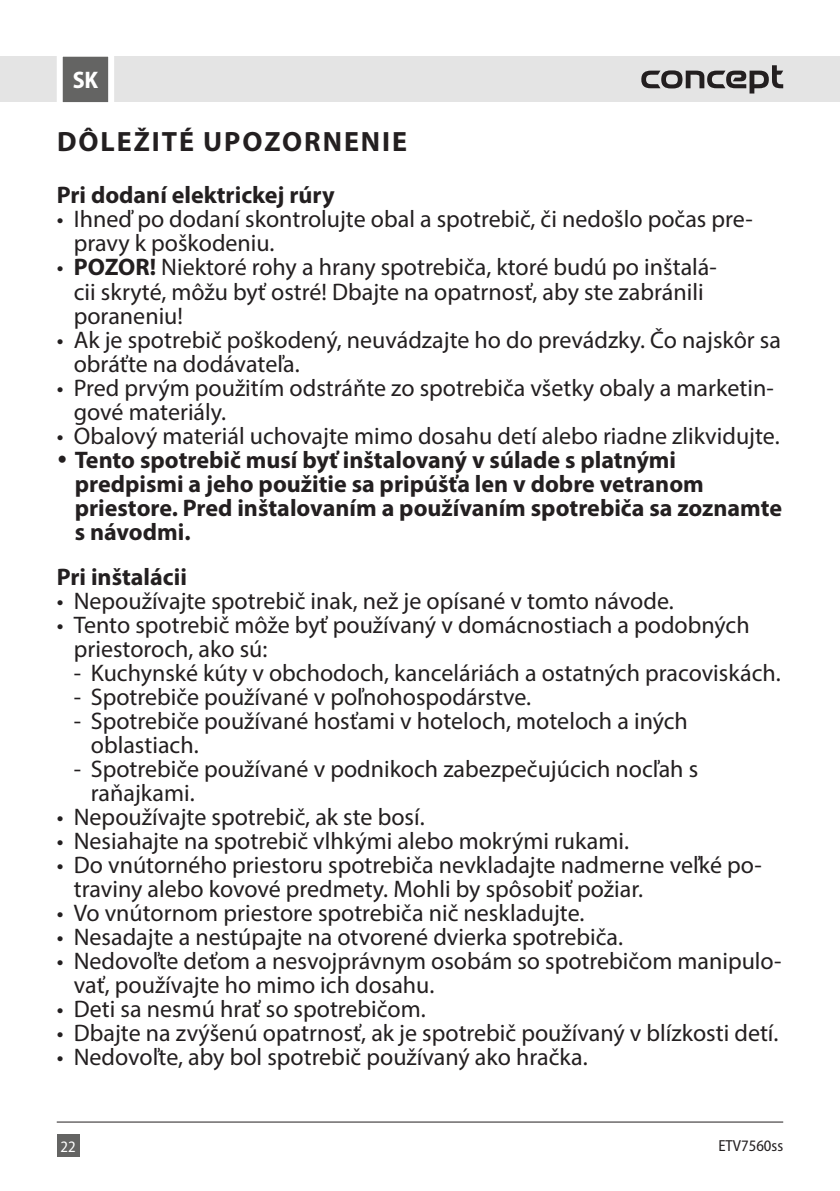
<style>
.page{position:relative;width:840px;height:1191px;background:#fff}
.page>*{position:absolute;margin:0;border:0;box-sizing:border-box;transform-origin:0 0}
.t1{font:700 28px "Myriad Pro";letter-spacing:.07em;color:#231f20}
.t2{font:24px/24px "Myriad Pro";color:#231f20}
.t3{font:700 24px/24px "Myriad Pro";color:#231f20}
.t4{font:700 semi-condensed 24px "Myriad Pro";color:#fff}
.t5{font:semi-condensed 16px "Myriad Pro";color:#231f20}
.t6{font:semi-condensed 16px "Myriad Pro";color:#fff}
.s1{font-weight:700}
</style>
<div class="page">
<div style="left:0;top:57px;width:839px;height:45px;background:#e4e4e4"></div>
<div style="left:57px;top:1134px;width:22px;height:23px;background:#646463"></div>
<svg style="left:54px;top:56px;width:63px;height:47px;background:#909090"></svg>
<hr style="left:57px;top:1121px;width:725px;height:1px;background:#231f20">
<svg style="left:641px;top:65px;width:141px;height:28px"></svg>
<p class="t4" style="left:73px;top:67px;width:27px">SK</p>
<p class="t1" style="left:57px;top:124px;width:351px">DÔLEŽITÉ UPOZORNENIE</p>
<p class="t3" style="left:57px;top:183px;width:279px">Pri dodaní elektrickej rúry</p>
<p class="t2" style="left:74px;top:207px;width:680px;text-indent:-17px">• Ihneď po dodaní skontrolujte obal a spotrebič, či nedošlo počas pre&shy;pravy k poškodeniu.</p>
<p class="t2" style="left:74px;top:255px;width:644px;text-indent:-17px">• <span class="s1">POZOR!</span> Niektoré rohy a hrany spotrebiča, ktoré budú po inštalá&shy;cii skryté, môžu byť ostré! Dbajte na opatrnosť, aby ste zabránili poraneniu!</p>
<p class="t2" style="left:74px;top:327px;width:708px;text-indent:-17px">• Ak je spotrebič poškodený, neuvádzajte ho do prevádzky. Čo najskôr sa obráťte na dodávateľa.</p>
<p class="t2" style="left:74px;top:375px;width:701px;text-indent:-17px">• Pred prvým použitím odstráňte zo spotrebiča všetky obaly a marketin&shy;gové materiály.</p>
<p class="t2" style="left:57px;top:423px;width:724px">• Obalový materiál uchovajte mimo dosahu detí alebo riadne zlikvidujte.</p>
<p class="t3" style="left:75px;top:447px;width:708px">Tento spotrebič musí byť inštalovaný v súlade s platnými predpismi a jeho použitie sa pripúšťa len v dobre vetranom priestore. Pred inštalovaním a používaním spotrebiča sa zoznamte s návodmi.</p>
<p class="t3" style="left:57px;top:564px;width:132px">Pri inštalácii</p>
<p class="t2" style="left:57px;top:589px;width:618px">• Nepoužívajte spotrebič inak, než je opísané v tomto návode.</p>
<p class="t2" style="left:74px;top:613px;width:677px;text-indent:-17px">• Tento spotrebič môže byť používaný v domácnostiach a podobných priestoroch, ako sú:</p>
<p class="t2" style="left:74px;top:661px;width:708px">- Kuchynské kúty v obchodoch, kanceláriách a ostatných pracoviskách.</p>
<p class="t2" style="left:74px;top:685px;width:458px">- Spotrebiče používané v poľnohospodárstve.</p>
<p class="t2" style="left:91px;top:709px;width:598px;text-indent:-17px">- Spotrebiče používané hosťami v hoteloch, moteloch a iných oblastiach.</p>
<p class="t2" style="left:91px;top:757px;width:608px;text-indent:-17px">- Spotrebiče používané v podnikoch zabezpečujúcich nocľah s raňajkami.</p>
<p class="t2" style="left:57px;top:805px;width:369px">• Nepoužívajte spotrebič, ak ste bosí.</p>
<p class="t2" style="left:57px;top:829px;width:573px">• Nesiahajte na spotrebič vlhkými alebo mokrými rukami.</p>
<p class="t2" style="left:74px;top:853px;width:689px;text-indent:-17px">• Do vnútorného priestoru spotrebiča nevkladajte nadmerne veľké po&shy;traviny alebo kovové predmety. Mohli by spôsobiť požiar.</p>
<p class="t2" style="left:57px;top:901px;width:529px">• Vo vnútornom priestore spotrebiča nič neskladujte.</p>
<p class="t2" style="left:57px;top:925px;width:567px">• Nesadajte a nestúpajte na otvorené dvierka spotrebiča.</p>
<p class="t2" style="left:74px;top:949px;width:708px;text-indent:-17px">• Nedovoľte deťom a nesvojprávnym osobám so spotrebičom manipulo&shy;vať, používajte ho mimo ich dosahu.</p>
<p class="t2" style="left:57px;top:997px;width:370px">• Deti sa nesmú hrať so spotrebičom.</p>
<p class="t2" style="left:57px;top:1021px;width:722px">• Dbajte na zvýšenú opatrnosť, ak je spotrebič používaný v blízkosti detí.</p>
<p class="t2" style="left:57px;top:1045px;width:532px">• Nedovoľte, aby bol spotrebič používaný ako hračka.</p>
<p class="t6" style="left:60px;top:1138px;width:17px">22</p>
<p class="t5" style="left:718px;top:1136px;width:66px">ETV7560ss</p>
</div>
